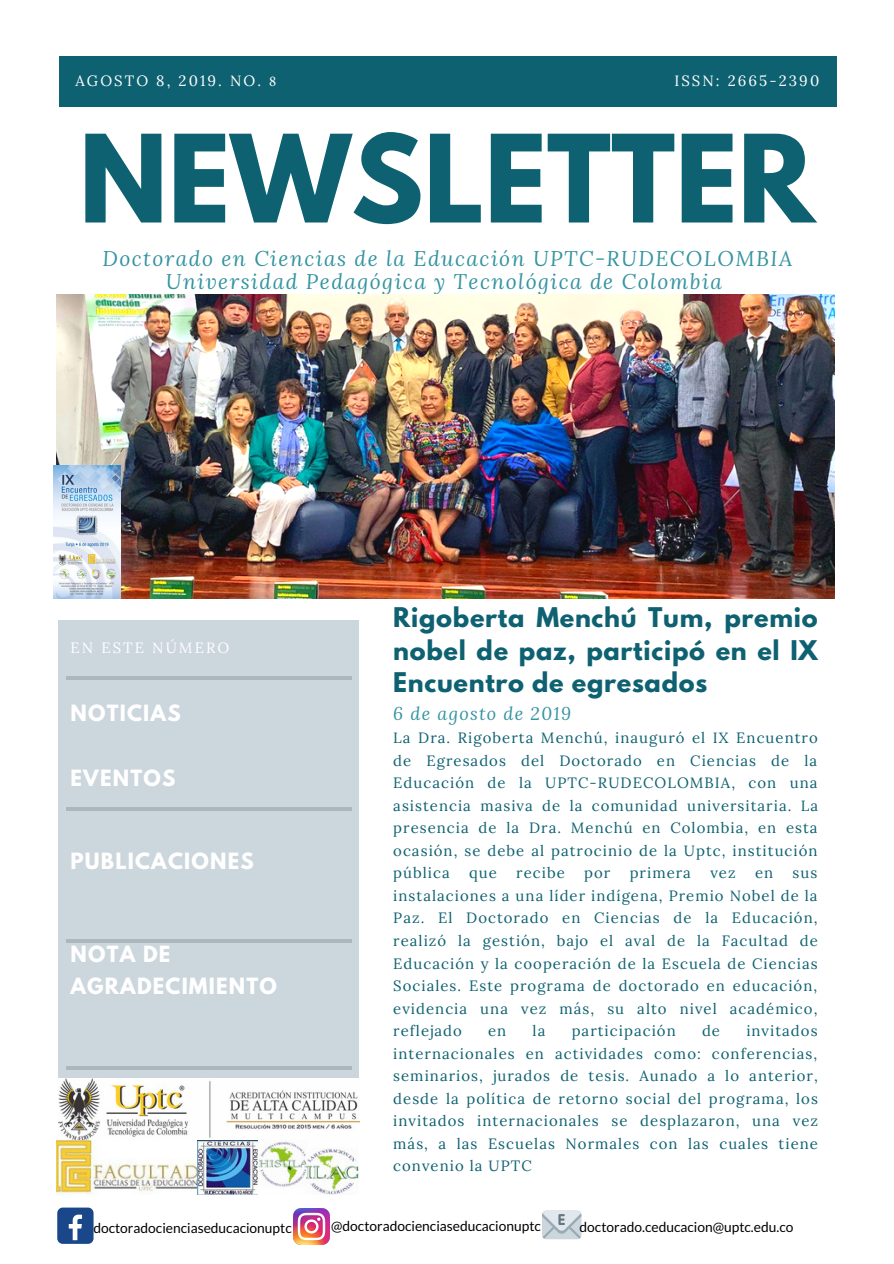
<style>
.page{position:relative;width:894px;height:1264px;background:#fff}
.page>*{position:absolute;margin:0;border:0;box-sizing:border-box;transform-origin:0 0}
.t1{font:700 107.55px "League Spartan";color:#0e6171}
.t2{font:700 24px/32.7px "League Spartan";letter-spacing:.03em;color:#0e6171;text-align:justify}
.t3{font:italic 21px/23.7px "Lora";letter-spacing:.07em;color:#3494a0;text-align:center}
.t4{font:700 19.8px/31.5px "League Spartan";letter-spacing:.06em;color:#fff}
.t5{font:italic 18px "Lora";letter-spacing:.07em;color:#3494a0}
.t6{font:14.85px/22.5px "Lora";letter-spacing:.07em;color:#0e6171;text-align:justify}
.t7{font:14.85px "Lora";letter-spacing:.14em;color:#fff}
.t8{font:13.8px "Lato";color:#000}
.s1{font-family:"Minion Pro"}
</style>
<div class="page">
<div style="left:59px;top:56px;width:777px;height:51px;background:#0e6171"></div>
<div style="left:59px;top:620px;width:299px;height:571px;background:#ccd6dd"></div>
<hr style="left:66px;top:676px;width:285px;height:4px;background:#adb6bc">
<hr style="left:66px;top:807px;width:285px;height:3px;background:#000">
<hr style="left:66px;top:939px;width:285px;height:3px;background:#000">
<hr style="left:67px;top:1066px;width:284px;height:3px;background:#000">
<img style="left:57px;top:294px;width:777px;height:304px">
<img style="left:57px;top:1078px;width:302px;height:116px">
<div style="left:57px;top:1207px;width:36px;height:36px;background:#1a4789;border-radius:6px"></div>
<svg style="left:69px;top:1214px;width:13px;height:26px"></svg>
<img style="left:293px;top:1208px;width:36px;height:36px">
<div style="left:542px;top:1210px;width:39px;height:29px;background:#ccd6dd;border-radius:4px"></div>
<svg style="left:542px;top:1210px;width:39px;height:28px"></svg>
<img style="left:54px;top:465px;width:66px;height:133px">
<p class="t7" style="left:75px;top:71px;width:202px">A GO S TO 8 , 2 0 1 9 . NO . <span class="s1">8</span></p>
<p class="t7" style="left:674px;top:71px;width:146px">ISSN: 2665-2390</p>
<h1 class="t1" style="left:79px;top:126px;width:737px">NEWSLETTER</h1>
<h3 class="t3" style="left:102px;top:246px;width:691px">Doctorado en Ciencias de la Educación UPTC-RUDECOLOMBIA<br>Universidad Pedagógica y Tecnológica de Colombia</h3>
<p class="t7" style="left:71px;top:638px;width:160px">EN ESTE NÚMERO</p>
<h3 class="t4" style="left:71px;top:699px;width:112px">NOTICIAS</h3>
<h3 class="t4" style="left:71px;top:765px;width:106px">EVENTOS</h3>
<h3 class="t4" style="left:71px;top:847px;width:185px">PUBLICACIONES</h3>
<h3 class="t4" style="left:71px;top:940px;width:208px">NOTA DE<br>AGRADECIMIENTO</h3>
<h2 class="t2" style="left:393px;top:604px;width:426px">Rigoberta Menchú Tum, premio nobel de paz, participó en el IX Encuentro de egresados</h2>
<p class="t5" style="left:393px;top:701px;width:179px">6 de agosto de 2019</p>
<p class="t6" style="left:393px;top:726px;width:426px">La Dra. Rigoberta Menchú, inauguró el IX Encuentro de Egresados del Doctorado en Ciencias de la Educación de la UPTC-RUDECOLOMBIA, con una asistencia masiva de la comunidad universitaria. La presencia de la Dra. Menchú en Colombia, en esta ocasión, se debe al patrocinio de la Uptc, institución pública</p>
<p class="t6" style="left:469px;top:861px;width:29px">que</p>
<p class="t6" style="left:516px;top:861px;width:50px">recibe</p>
<p class="t6" style="left:584px;top:861px;width:28px">por</p>
<p class="t6" style="left:629px;top:861px;width:63px">primera</p>
<p class="t6" style="left:710px;top:861px;width:27px">vez</p>
<p class="t6" style="left:754px;top:861px;width:20px">en</p>
<p class="t6" style="left:393px;top:861px;width:426px;text-indent:399px">sus instalaciones a una líder indígena, Premio Nobel de la Paz. El Doctorado en Ciencias de la Educación, realizó la gestión, bajo el aval de la Facultad de Educación y la cooperación de la Escuela de Ciencias Sociales. Este programa de doctorado en educación, evidencia una vez más, su alto nivel académico, reflejado</p>
<p class="t6" style="left:488px;top:1019px;width:20px">en</p>
<p class="t6" style="left:532px;top:1019px;width:14px">la</p>
<p class="t6" style="left:571px;top:1019px;width:105px">participación</p>
<p class="t6" style="left:701px;top:1019px;width:20px">de</p>
<p class="t6" style="left:393px;top:1019px;width:426px;text-indent:353px">invitados internacionales en actividades como: conferencias, seminarios, jurados de tesis. Aunado a lo anterior, desde la política de retorno social del programa, los invitados internacionales se desplazaron, una vez más, a las Escuelas Normales con las cuales tiene convenio la UPTC</p>
<p class="t8" style="left:93px;top:1218px;width:200px">doctoradocienciaseducacionuptc</p>
<p class="t8" style="left:331px;top:1216px;width:211px">@doctoradocienciaseducacionuptc</p>
<p class="t8" style="left:579px;top:1218px;width:215px">doctorado.ceducacion@uptc.edu.co</p>
</div>
